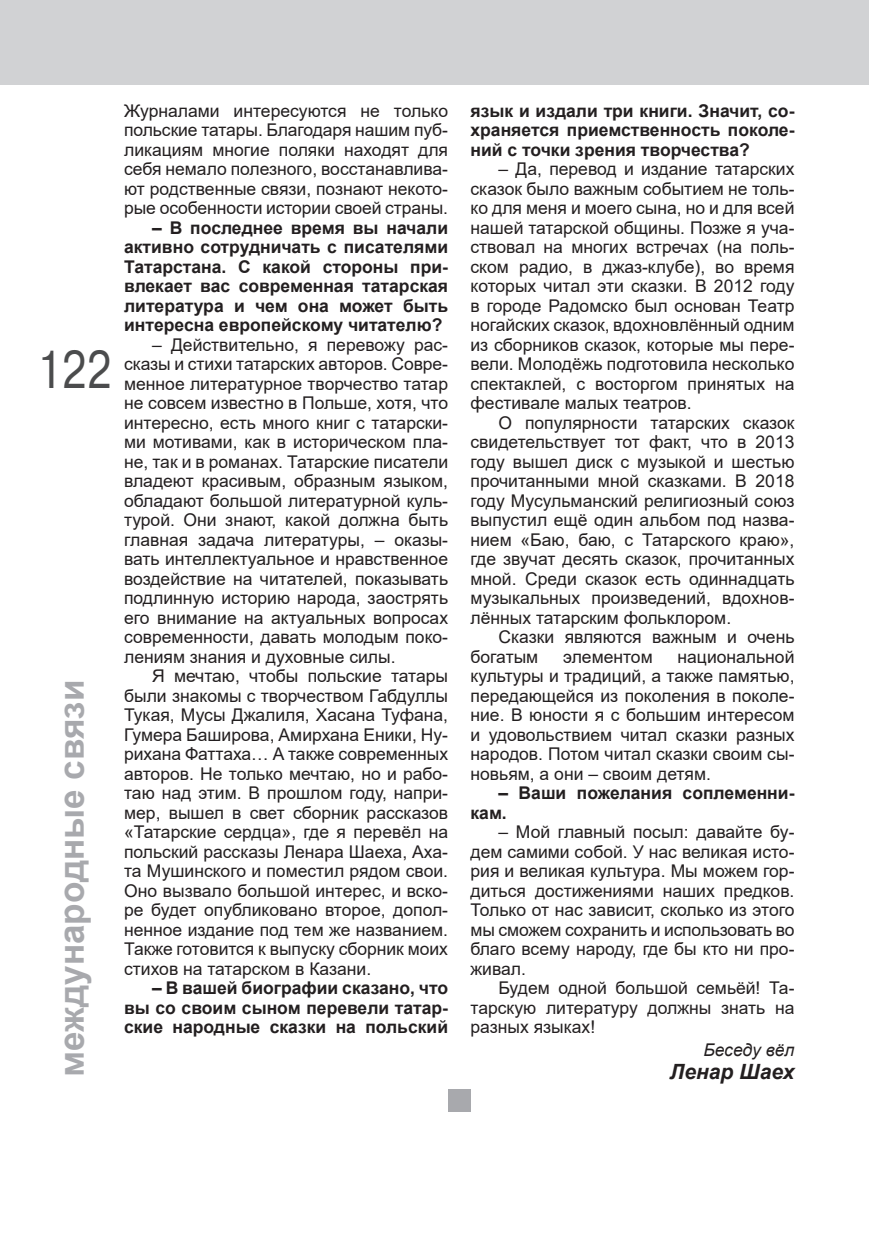
<style>
.page{position:relative;width:869px;height:1241px;background:#fff}
.page>*{position:absolute;margin:0;border:0;box-sizing:border-box;transform-origin:0 0}
.t1{font:49px "TT Arial";color:#4b4c4d;scale:.8 1}
.t2{font:700 35px "Arial";color:#a8a9ad}
.t3{font:italic 700 21px "Arial";color:#231f20}
.t4{font:17.5px/19.4px "Arial";color:#231f20;text-align:justify}
.t5{font:700 17.5px/19.4px "Arial";color:#231f20;text-align:justify}
.t6{font:italic 17.5px "Arial";color:#231f20}
</style>
<div class="page">
<div style="left:448px;top:1089px;width:22px;height:22px;background:#a8a9ad"></div>
<div style="left:0;top:0;width:868px;height:84px;background:#d1d2d4"></div>
<h1 class="t1" style="left:37px;top:342px;width:94px">122</h1>
<h2 class="t2" style="left:52px;top:1076px;width:399px;rotate:-90deg">международные связи</h2>
<p class="t4" style="left:124px;top:101px;width:325px">Журналами интересуются не только польские татары. Благодаря нашим пуб&shy;ликациям многие поляки находят для себя немало полезного, восстанавлива&shy;ют родственные связи, познают некото&shy;рые особенности истории своей страны.</p>
<p class="t5" style="left:124px;top:218px;width:325px;text-indent:28px">– В последнее время вы начали активно сотрудничать с писателями Татарстана. С какой стороны при&shy;влекает вас современная татарская литература и чем она может быть интересна европейскому читателю?</p>
<p class="t4" style="left:124px;top:335px;width:325px;text-indent:28px">– Действительно, я перевожу рас&shy;сказы и стихи татарских авторов. Совре&shy;менное литературное творчество татар не совсем известно в Польше, хотя, что интересно, есть много книг с татарски&shy;ми мотивами, как в историческом пла&shy;не, так и в романах. Татарские писатели владеют красивым, образным языком, обладают большой литературной куль&shy;турой. Они знают, какой должна быть главная задача литературы, – оказы&shy;вать интеллектуальное и нравственное воздействие на читателей, показывать подлинную историю народа, заострять его внимание на актуальных вопросах современности, давать молодым поко&shy;лениям знания и духовные силы.</p>
<p class="t4" style="left:124px;top:666px;width:325px;text-indent:28px">Я мечтаю, чтобы польские татары были знакомы с творчеством Габдуллы Тукая, Мусы Джалиля, Хасана Туфана, Гумера Баширова, Амирхана Еники, Ну&shy;рихана Фаттаха… А также современных авторов. Не только мечтаю, но и рабо&shy;таю над этим. В прошлом году, напри&shy;мер, вышел в свет сборник рассказов «Татарские сердца», где я перевёл на польский рассказы Ленара Шаеха, Аха&shy;та Мушинского и поместил рядом свои.<br>Оно вызвало большой интерес, и вско&shy;ре будет опубликовано второе, допол&shy;ненное издание под тем же названием.<br>Также готовится к выпуску сборник моих стихов на татарском в Казани.</p>
<p class="t5" style="left:124px;top:978px;width:325px;text-indent:28px">– В вашей биографии сказано, что вы со своим сыном перевели татар&shy;ские народные сказки на польский</p>
<p class="t5" style="left:470px;top:101px;width:325px">язык и издали три книги. Значит, со&shy;храняется приемственность поколе&shy;ний с точки зрения творчества?</p>
<p class="t4" style="left:470px;top:160px;width:325px;text-indent:28px">– Да, перевод и издание татарских сказок было важным событием не толь&shy;ко для меня и моего сына, но и для всей нашей татарской общины. Позже я уча&shy;ствовал на многих встречах (на поль&shy;ском радио, в джаз-клубе), во время которых читал эти сказки. В 2012 году в городе Радомско был основан Театр ногайских сказок, вдохновлённый одним из сборников сказок, которые мы пере&shy;вели. Молодёжь подготовила несколько спектаклей, с восторгом принятых на фестивале малых театров.</p>
<p class="t4" style="left:470px;top:413px;width:325px;text-indent:28px">О популярности татарских сказок свидетельствует тот факт, что в 2013 году вышел диск с музыкой и шестью прочитанными мной сказками. В 2018 году Мусульманский религиозный союз выпустил ещё один альбом под назва&shy;нием «Баю, баю, с Татарского краю», где звучат десять сказок, прочитанных мной. Среди сказок есть одиннадцать музыкальных произведений, вдохнов&shy;лённых татарским фольклором.</p>
<p class="t4" style="left:470px;top:627px;width:325px;text-indent:28px">Сказки являются важным и очень богатым</p>
<p class="t4" style="left:470px;top:647px;width:325px;text-indent:207px">национальной культуры и традиций, а также памятью, передающейся из поколения в поколе&shy;ние. В юности я с большим интересом и удовольствием читал сказки разных народов. Потом читал сказки своим сы&shy;новьям, а они – своим детям.</p>
<p class="t5" style="left:470px;top:783px;width:325px;text-indent:28px">– Ваши пожелания соплеменни&shy;кам.</p>
<p class="t4" style="left:470px;top:822px;width:325px;text-indent:28px">– Мой главный посыл: давайте бу&shy;дем самими собой. У нас великая исто&shy;рия и великая культура. Мы можем гор&shy;диться достижениями наших предков.<br>Только от нас зависит, сколько из этого мы сможем сохранить и использовать во благо всему народу, где бы кто ни про&shy;живал.</p>
<p class="t4" style="left:470px;top:978px;width:325px;text-indent:28px">Будем одной большой семьёй! Та&shy;тарскую литературу должны знать на разных языках!</p>
<p class="t6" style="left:703px;top:1039px;width:93px">Беседу вёл</p>
<p class="t4" style="left:563px;top:647px;width:91px">элементом</p>
<p class="t3" style="left:669px;top:1059px;width:126px">Ленар Шаех</p>
</div>
